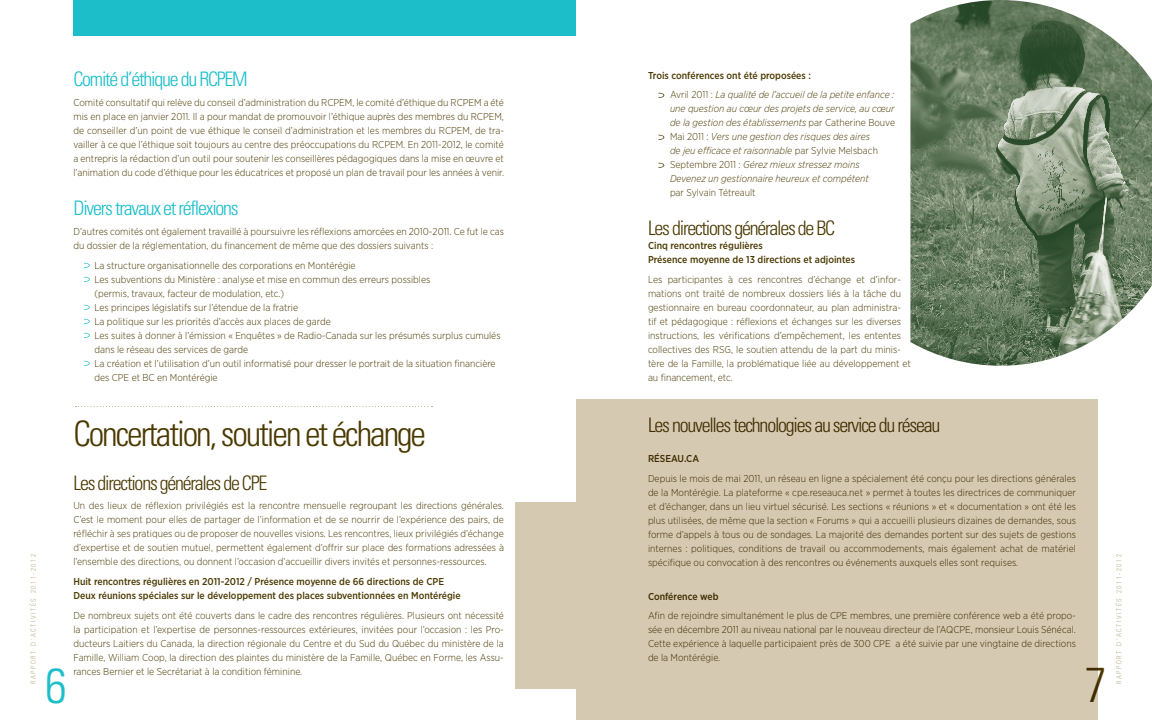
<style>
.page{position:relative;width:1152px;height:720px;background:#fff}
.page>*{position:absolute;margin:0;border:0;box-sizing:border-box;transform-origin:0 0}
.t1{font:300 condensed 49px "Univers";color:#1cbeca}
.t2{font:300 condensed 49px "Univers";color:#4b3900}
.t3{font:300 condensed 35px "Univers";letter-spacing:-.06em;color:#4b3900}
.t4{font:300 condensed 20px "Univers";letter-spacing:-.06em;color:#4b3900}
.t5{font:300 condensed 20px "Univers";letter-spacing:-.06em;color:#1cbeca}
.t6{font:300 10px/14px "Gotham Narrow";color:#4b3900;text-align:justify}
.t7{font:italic 300 10px/14px "Gotham Narrow";color:#4b3900}
.t8{font:500 10px/14px "Gotham Narrow";color:#4b3900}
.t9{font:300 condensed 7px "Univers";letter-spacing:.22em;color:#beaf8e}
.s1{font-weight:500;font-style:normal}
.s2{font-style:normal}
</style>
<div class="page">
<svg style="left:659px;top:93px;width:5px;height:5px"></svg>
<svg style="left:659px;top:135px;width:5px;height:5px"></svg>
<svg style="left:659px;top:163px;width:5px;height:5px"></svg>
<svg style="left:84px;top:263px;width:6px;height:5px"></svg>
<svg style="left:84px;top:277px;width:6px;height:5px"></svg>
<svg style="left:84px;top:305px;width:6px;height:5px"></svg>
<svg style="left:84px;top:319px;width:6px;height:5px"></svg>
<svg style="left:84px;top:333px;width:6px;height:5px"></svg>
<svg style="left:84px;top:361px;width:6px;height:5px"></svg>
<img style="left:910px;top:0;width:242px;height:366px">
<div style="left:73px;top:0;width:503px;height:36px;background:#1cbeca"></div>
<div style="left:576px;top:399px;width:521px;height:321px;background:#d5c9b2"></div>
<div style="left:516px;top:503px;width:60px;height:186px;background:#d5c9b2"></div>
<svg style="left:76px;top:406px;width:357px;height:1px"></svg>
<p class="t7" style="left:670px;top:65px;width:226px;line-height:19.8px;text-indent:-22px"><span class="s1">Trois conférences ont été proposées :<br></span><span class="s2">Avril 2011 :</span> La qualité de l’accueil de la petite enfance :</p>
<p class="t7" style="left:670px;top:102px;width:227px">une question au cœur des projets de service, au cœur de la gestion des établissements <span class="s2">par Catherine Bouve Mai 2011 :</span> Vers une gestion des risques des aires<br>de jeu efficace et raisonnable <span class="s2">par Sylvie Melsbach Septembre 2011 :</span> Gérez mieux stressez moins Devenez un gestionnaire heureux et compétent</p>
<p class="t6" style="left:670px;top:186px;width:87px">par Sylvain Tétreault</p>
<h3 class="t4" style="left:648px;top:216px;width:189px">Les directions générales de BC</h3>
<p class="t8" style="left:648px;top:239px;width:209px">Cinq rencontres régulières<br>Présence moyenne de 13 directions et adjointes</p>
<p class="t6" style="left:648px;top:272px;width:265px;text-align:left">Les participantes à ces rencontres d’échange et d’infor&shy;mations ont traité de nombreux dossiers liés à la tâche du gestionnaire en bureau coordonnateur, au plan administra&shy;tif et pédagogique : réflexions et échanges sur les diverses instructions, les vérifications d’empêchement, les ententes collectives des RSG, le soutien attendu de la part du minis&shy;tère de la Famille, la problématique liée au développement et au financement, etc.</p>
<h3 class="t4" style="left:648px;top:413px;width:294px">Les nouvelles technologies au service du réseau</h3>
<p class="t8" style="left:648px;top:451px;width:53px">RÉSEAU.CA</p>
<p class="t6" style="left:648px;top:471px;width:430px">Depuis le mois de mai 2011, un réseau en ligne a spécialement été conçu pour les directions générales de la Montérégie. La plateforme « cpe.reseauca.net » permet à toutes les directrices de communiquer et d’échanger, dans un lieu virtuel sécurisé. Les sections « réunions » et « documentation » ont été les plus utilisées, de même que la section « Forums » qui a accueilli plusieurs dizaines de demandes, sous forme d’appels à tous ou de sondages. La majorité des demandes portent sur des sujets de gestions internes : politiques, conditions de travail ou accommodements, mais également achat de matériel spécifique ou convocation à des rencontres ou événements auxquels elles sont requises.</p>
<p class="t8" style="left:648px;top:589px;width:72px">Conférence web</p>
<p class="t6" style="left:648px;top:609px;width:430px">Afin de rejoindre simultanément le plus de CPE membres, une première conférence web a été propo&shy;sée en décembre 2011 au niveau national par le nouveau directeur de l’AQCPE, monsieur Louis Sénécal.<br>Cette expérience à laquelle participaient près de 300 CPE a été suivie par une vingtaine de directions de la Montérégie.</p>
<h3 class="t5" style="left:73px;top:67px;width:176px">Comité d’éthique du RCPEM</h3>
<p class="t6" style="left:73px;top:95px;width:432px">Comité consultatif qui relève du conseil d’administration du RCPEM, le comité d’éthique du RCPEM a été mis en place en janvier 2011. Il a pour mandat de promouvoir l’éthique auprès des membres du RCPEM, de conseiller d’un point de vue éthique le conseil d’administration et les membres du RCPEM, de tra&shy;vailler à ce que l’éthique soit toujours au centre des préoccupations du RCPEM. En 2011-2012, le comité a entrepris la rédaction d’un outil pour soutenir les conseillères pédagogiques dans la mise en œuvre et l’animation du code d’éthique pour les éducatrices et proposé un plan de travail pour les années à venir.</p>
<h3 class="t5" style="left:73px;top:196px;width:167px">Divers travaux et réflexions</h3>
<p class="t6" style="left:73px;top:224px;width:432px">D’autres comités ont également travaillé à poursuivre les réflexions amorcées en 2010-2011. Ce fut le cas du dossier de la réglementation, du financement de même que des dossiers suivants :</p>
<p class="t6" style="left:94px;top:258px;width:408px;text-align:left">La structure organisationnelle des corporations en Montérégie<br>Les subventions du Ministère : analyse et mise en commun des erreurs possibles<br>(permis, travaux, facteur de modulation, etc.)<br>Les principes législatifs sur l’étendue de la fratrie<br>La politique sur les priorités d’accès aux places de garde<br>Les suites à donner à l’émission « Enquêtes » de Radio-Canada sur les présumés surplus cumulés dans le réseau des services de garde<br>La création et l’utilisation d’un outil informatisé pour dresser le portrait de la situation financière des CPE et BC en Montérégie</p>
<h2 class="t3" style="left:73px;top:412px;width:354px">Concertation, soutien et échange</h2>
<h3 class="t4" style="left:73px;top:471px;width:195px">Les directions générales de CPE</h3>
<p class="t6" style="left:73px;top:499px;width:432px">Un des lieux de réflexion privilégiés est la rencontre mensuelle regroupant les directions générales.<br>C’est le moment pour elles de partager de l’information et de se nourrir de l’expérience des pairs, de réfléchir à ses pratiques ou de proposer de nouvelles visions. Les rencontres, lieux privilégiés d’échange d’expertise et de soutien mutuel, permettent également d’offrir sur place des formations adressées à l’ensemble des directions, ou donnent l’occasion d’accueillir divers invités et personnes-ressources.</p>
<p class="t8" style="left:73px;top:574px;width:389px">Huit rencontres régulières en 2011-2012 / Présence moyenne de 66 directions de CPE<br>Deux réunions spéciales sur le développement des places subventionnées en Montérégie</p>
<p class="t6" style="left:73px;top:608px;width:432px">De nombreux sujets ont été couverts dans le cadre des rencontres régulières. Plusieurs ont nécessité la participation et l’expertise de personnes-ressources extérieures, invitées pour l’occasion : les Pro&shy;ducteurs Laitiers du Canada, la direction régionale du Centre et du Sud du Québec du ministère de la Famille, William Coop, la direction des plaintes du ministère de la Famille, Québec en Forme, les Assu&shy;rances Bernier et le Secrétariat à la condition féminine.</p>
<p class="t9" style="left:29px;top:684px;width:131px;rotate:-90deg">RAPPORT D’ACTIVITÉS 2011-2012</p>
<p class="t9" style="left:1115px;top:684px;width:131px;rotate:-90deg">RAPPORT D’ACTIVITÉS 2011-2012</p>
<h1 class="t2" style="left:1085px;top:656px;width:23px">7</h1>
<h1 class="t1" style="left:45px;top:657px;width:23px">6</h1>
</div>
